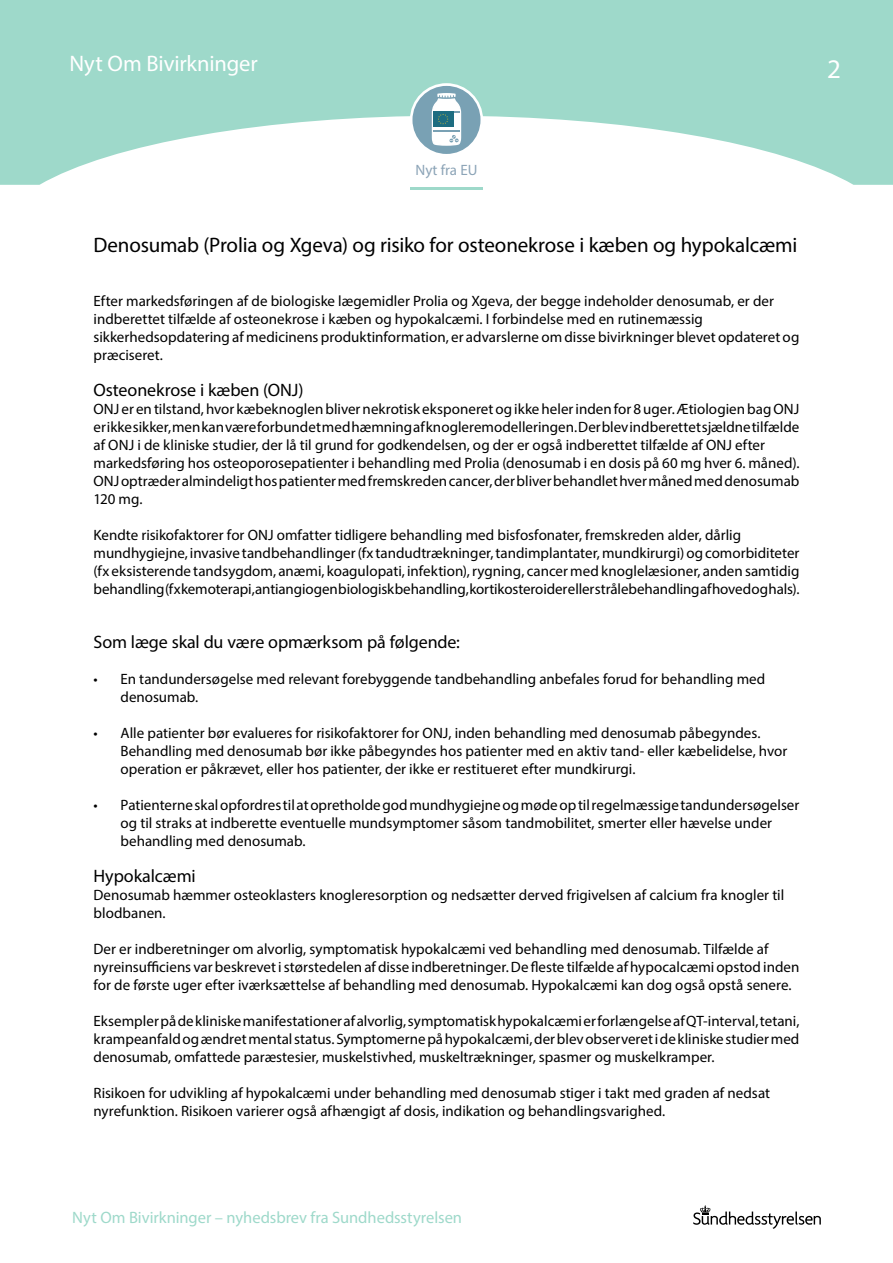
<style>
.page{position:relative;width:893px;height:1263px;background:#fff}
.page>*{position:absolute;margin:0;border:0;box-sizing:border-box;transform-origin:0 0}
.t1{font:27px "Myriad Pro";color:#fff}
.t2{font:22.5px "Myriad Pro";letter-spacing:-.005em;color:#fff}
.overskrift3{font:21px "Myriad Pro";letter-spacing:-.005em;color:#000}
.Indhold_sidetal{font:18px "Myriad Pro";letter-spacing:-.005em;color:#000}
.t3{font:16.5px "Myriad Pro";color:#9ed9ca}
.Indhold_sidetal-2{font:15px/18px "Myriad Pro";color:#000}
.overskrift3-2{font:15px/18px "Myriad Pro";color:#000}
.overskrift3-3{font:15px "Myriad Pro";color:#8ca4b7}
</style>
<div class="page">
<svg style="left:0;top:0;width:893px;height:185px;fill:#9ed9ca"></svg>
<svg style="left:693px;top:1205px;width:128px;height:24px"></svg>
<svg style="left:410px;top:83px;width:73px;height:73px"></svg>
<div style="left:412px;top:86px;width:68px;height:68px;background:#79a1b4;border-radius:50%"></div>
<svg style="left:432px;top:93px;width:29px;height:53px;background:#b5ced4"></svg>
<hr style="left:410px;top:187px;width:73px;height:3px;background:#9ed9ca">
<h2 class="t2" style="left:70px;top:49px;width:190px">Nyt Om Bivirkninger</h2>
<h1 class="t1" style="left:827px;top:52px;width:15px">2</h1>
<p class="overskrift3-3" style="left:415px;top:160px;width:63px">Nyt fra EU</p>
<p class="overskrift3" style="left:94px;top:232px;width:705px">Denosumab (Prolia og Xgeva) og risiko for osteonekrose i kæben og hypokalcæmi</p>
<p class="overskrift3-2" style="left:94px;top:292px;width:707px">Efter markedsføringen af de biologiske lægemidler Prolia og Xgeva, der begge indeholder denosumab, er der indberettet tilfælde af osteonekrose i kæben og hypokalcæmi. I forbindelse med en rutinemæssig sikkerhedsopdatering af medicinens produktinformation, er advarslerne om disse bivirkninger blevet opdateret og præciseret.</p>
<p class="Indhold_sidetal" style="left:94px;top:379px;width:211px">Osteonekrose i kæben (ONJ)</p>
<p class="Indhold_sidetal-2" style="left:94px;top:400px;width:707px">ONJ er en tilstand, hvor kæbeknoglen bliver nekrotisk eksponeret og ikke heler inden for 8 uger. Ætiologien bag ONJ er ikke sikker, men kan være forbundet med hæmning af knogleremodelleringen. Der blev indberettet sjældne tilfælde af ONJ i de kliniske studier, der lå til grund for godkendelsen, og der er også indberettet tilfælde af ONJ efter markedsføring hos osteoporosepatienter i behandling med Prolia (denosumab i en dosis på 60 mg hver 6. måned).<br>ONJ optræder almindeligt hos patienter med fremskreden cancer, der bliver behandlet hver måned med denosumab 120 mg.</p>
<p class="Indhold_sidetal-2" style="left:94px;top:526px;width:707px">Kendte risikofaktorer for ONJ omfatter tidligere behandling med bisfosfonater, fremskreden alder, dårlig mundhygiejne, invasive tandbehandlinger (fx tandudtrækninger, tandimplantater, mundkirurgi) og comorbiditeter (fx eksisterende tandsygdom, anæmi, koagulopati, infektion), rygning, cancer med knoglelæsioner, anden samtidig behandling (fx kemoterapi, antiangiogen biologisk behandling, kortikosteroider eller strålebehandling af hoved og hals).</p>
<p class="Indhold_sidetal" style="left:94px;top:631px;width:368px">Som læge skal du være opmærksom på følgende:</p>
<p class="Indhold_sidetal-2" style="left:121px;top:670px;width:646px;text-indent:-27px">• En tandundersøgelse med relevant forebyggende tandbehandling anbefales forud for behandling med denosumab.</p>
<p class="Indhold_sidetal-2" style="left:121px;top:724px;width:668px;text-indent:-27px">• Alle patienter bør evalueres for risikofaktorer for ONJ, inden behandling med denosumab påbegyndes.<br>Behandling med denosumab bør ikke påbegyndes hos patienter med en aktiv tand- eller kæbelidelse, hvor operation er påkrævet, eller hos patienter, der ikke er restitueret efter mundkirurgi.</p>
<p class="Indhold_sidetal-2" style="left:121px;top:796px;width:680px;text-indent:-27px">• Patienterne skal opfordres til at opretholde god mundhygiejne og møde op til regelmæssige tandundersøgelser og til straks at indberette eventuelle mundsymptomer såsom tandmobilitet, smerter eller hævelse under behandling med denosumab.</p>
<p class="Indhold_sidetal" style="left:94px;top:865px;width:104px">Hypokalcæmi</p>
<p class="Indhold_sidetal-2" style="left:94px;top:886px;width:692px">Denosumab hæmmer osteoklasters knogleresorption og nedsætter derved frigivelsen af calcium fra knogler til blodbanen.</p>
<p class="Indhold_sidetal-2" style="left:94px;top:940px;width:707px">Der er indberetninger om alvorlig, symptomatisk hypokalcæmi ved behandling med denosumab. Tilfælde af nyreinsufficiens var beskrevet i størstedelen af disse indberetninger. De fleste tilfælde af hypocalcæmi opstod inden for de første uger efter iværksættelse af behandling med denosumab. Hypokalcæmi kan dog også opstå senere.</p>
<p class="Indhold_sidetal-2" style="left:94px;top:1012px;width:707px;text-align:justify">Eksempler på de kliniske manifestationer af alvorlig, symptomatisk hypokalcæmi er forlængelse af QT-interval, tetani, krampeanfald og ændret mental status. Symptomerne på hypokalcæmi, der blev observeret i de kliniske studier med denosumab, omfattede paræstesier, muskelstivhed, muskeltrækninger, spasmer og muskelkramper.</p>
<p class="Indhold_sidetal-2" style="left:94px;top:1084px;width:678px">Risikoen for udvikling af hypokalcæmi under behandling med denosumab stiger i takt med graden af nedsat nyrefunktion. Risikoen varierer også afhængigt af dosis, indikation og behandlingsvarighed.</p>
<p class="t3" style="left:72px;top:1207px;width:391px">Nyt Om Bivirkninger – nyhedsbrev fra Sundhedsstyrelsen</p>
</div>
